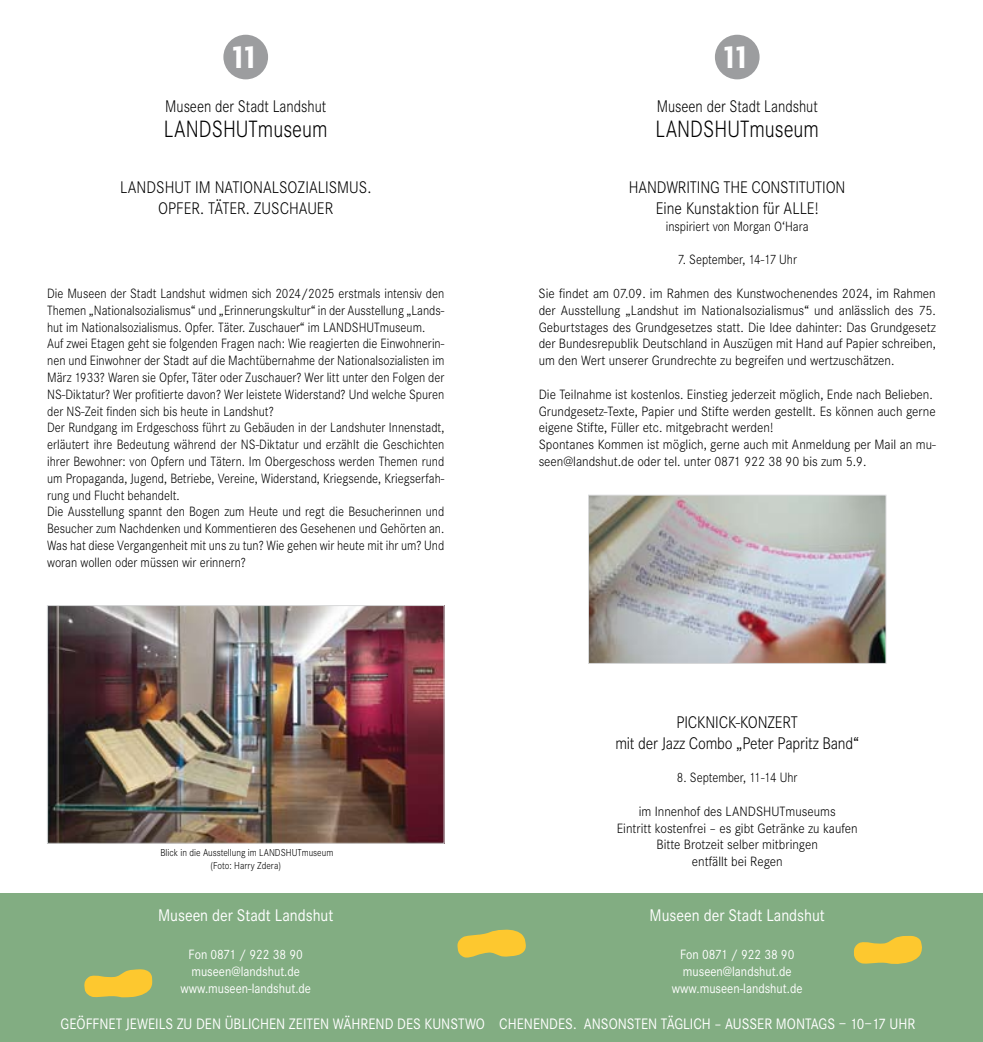
<style>
.page{position:relative;width:983px;height:1042px;background:#fff}
.page>*{position:absolute;margin:0;border:0;box-sizing:border-box;transform-origin:0 0}
.t1{font:300 24.5px "Corporate S";color:#000;scale:.85 1}
.t2{font:24.5px "Pilsen Plakat";color:#fff}
.t3{font:300 17.5px/21px "Corporate S";color:#000;text-align:center;scale:.9 1}
.t4{font:17.5px "Corporate S";color:#fff;scale:.9 1}
.t5{font:300 17.5px "Corporate S";color:#000;scale:.85 1}
.t6{font:15.75px "Corporate S";color:#fff;scale:.9 1}
.t7{font:300 14px/16.8px "Corporate S";color:#000;scale:.9 1}
.t8{font:300 14px/16.8px "Corporate S";color:#000;text-align:justify;scale:.95 1}
.t9{font:14px/16.8px "Corporate S";color:#fff;text-align:center;scale:.9 1}
.t10{font:300 10.5px/12.6px "Corporate S";color:#000;text-align:center;scale:.9 1}
</style>
<div class="page">
<div style="left:0;top:893px;width:491px;height:149px;background:#82ad82"></div>
<div style="left:491px;top:893px;width:491px;height:149px;background:#82ad82"></div>
<svg style="left:84px;top:969px;width:69px;height:28px"></svg>
<svg style="left:457px;top:929px;width:69px;height:29px"></svg>
<svg style="left:854px;top:935px;width:67px;height:29px"></svg>
<img style="left:49px;top:607px;width:393px;height:234px">
<div style="left:47px;top:605px;width:397px;height:238px;border:1px solid #d9dadb"></div>
<div style="left:223px;top:35px;width:45px;height:44px;background:#9c9d9f;border-radius:50%"></div>
<div style="left:714px;top:35px;width:45px;height:44px;background:#9c9d9f;border-radius:50%"></div>
<img style="left:590px;top:497px;width:293px;height:164px">
<div style="left:588px;top:495px;width:297px;height:168px;border:1px solid #d9dadb"></div>
<h1 class="t2" style="left:232px;top:38px;width:25px">11</h1>
<p class="t5" style="left:165px;top:97px;width:191px">M useen der Stadt Landshut</p>
<h1 class="t1" style="left:164px;top:115px;width:194px">LAN DSH UTmuseum</h1>
<p class="t3" style="left:120px;top:177px;width:280px">Lands hut im Nationalsozialismus.<br>Opfer. Täter. Zuschauer</p>
<p class="t7" style="left:47px;top:285px;width:442px">Die M useen der Stadt Landshut widmen sich 2024/2025 erstmals intensiv den Themen „Nationalsozialismus“ und „Erinnerungskultur“ in der Ausstellung „Lands&shy;hut im Nationalsozialismus. Opfer. Täter. Zuschauer“ im LAN DSH UTmuseum.<br>Auf zwei Etagen geht sie folgenden Fragen nach: Wie reagierten die Einwohnerin&shy;nen und Einwohner der Stadt auf die Machtübernahme der Nationalsozialisten im März 1933? Waren sie Opfer, Täter oder Zuschauer? Wer litt unter den Folgen der N S-Diktatur? Wer profitierte davon? Wer leistete Widerstand? Und welche Spuren der N S-Zeit finden sich bis heute in Landshut?<br>Der Rundgang im Erdgeschoss führt zu Gebäuden in der Landshuter I nnenstadt, erläutert ihre Bedeutung während der N S-Diktatur und erzählt die Geschichten ihrer Bewohner: von Opfern und Tätern. I m Obergeschoss werden Themen rund um Propaganda, Jugend, Betriebe, Vereine, Widerstand, Kriegsende, Kriegserfah&shy;rung und Flucht behandelt.<br>Die Ausstellung spannt den Bogen zum Heute und regt die Besucherinnen und Besucher zum Nachdenken und Kommentieren des Gesehenen und Gehörten an.<br>Was hat diese Vergangenheit mit uns zu tun? Wie gehen wir heute mit ihr um? Und woran wollen oder müssen wir erinnern?</p>
<p class="t10" style="left:160px;top:846px;width:193px">Blick in die Ausstellung im LAN DSH UTmuseum (Foto: H arry Zdera)</p>
<p class="t4" style="left:158px;top:905px;width:196px">M useen der Stadt Landshut</p>
<p class="t9" style="left:180px;top:946px;width:147px">Fon 0871 / 922 38 90 museen@landshut.de www.museen-landshut.de</p>
<h1 class="t2" style="left:723px;top:38px;width:25px">11</h1>
<p class="t5" style="left:656px;top:97px;width:191px">M useen der Stadt Landshut</p>
<h1 class="t1" style="left:655px;top:115px;width:194px">LAN DSH UTmuseum</h1>
<p class="t3" style="left:628px;top:177px;width:242px">Handwriting the Co nstitution<br>Eine Kunstaktion für ALLE!</p>
<p class="t7" style="left:665px;top:218px;width:160px">inspiriert von Morgan O‘Hara</p>
<p class="t7" style="left:677px;top:251px;width:134px">7. September, 14-17 Uhr</p>
<p class="t8" style="left:538px;top:285px;width:419px">Sie findet am 07.09. im Rahmen des Kunstwochenendes 2024, im Rahmen der Ausstellung „Landshut im Nationalsozialismus“ und anlässlich des 75.<br>Geburtstages des Grundgesetzes statt. Die I dee dahinter: Das Grundgesetz der Bundesrepublik Deutschland in Auszügen mit Hand auf Papier schreiben, um den Wert unserer Grundrechte zu begreifen und wertzuschätzen.</p>
<p class="t8" style="left:538px;top:386px;width:419px;text-align:left">Die Teilnahme ist kostenlos. Einstieg jederzeit möglich, Ende nach Belieben.<br>Grundgesetz-Texte, Papier und Stifte werden gestellt. Es können auch gerne eigene Stifte, Füller etc. mitgebracht werden!<br>Spontanes Kommen ist möglich, gerne auch mit Anmeldung per Mail an mu&shy;seen@landshut.de oder tel. unter 0871 922 38 90 bis zum 5.9.</p>
<p class="t3" style="left:615px;top:711px;width:272px">PICKNICK-Konzert<br>mit der Jazz Combo „Peter Papritz Band“</p>
<p class="t7" style="left:676px;top:769px;width:135px">8. September, 11-14 Uhr</p>
<p class="t8" style="left:616px;top:803px;width:255px;text-align:center">im Innenhof des LAN DSH UTmuseums<br>Eintritt kostenfrei – es gibt Getränke zu kaufen Bitte Brotzeit selber mitbringen<br>entfällt bei Regen</p>
<p class="t4" style="left:649px;top:905px;width:196px">M useen der Stadt Landshut</p>
<p class="t9" style="left:671px;top:946px;width:147px">Fon 0871 / 922 38 90 museen@landshut.de www.museen-landshut.de</p>
<p class="t6" style="left:61px;top:1015px;width:10px">geöffnet</p>
<p class="t6" style="left:126px;top:1015px;width:9px">jewei</p>
<p class="t6" style="left:159px;top:1015px;width:51px">ls zu den</p>
<p class="t6" style="left:225px;top:1015px;width:49px">üblichen</p>
<p class="t6" style="left:289px;top:1015px;width:16px">Zeiten</p>
<p class="t6" style="left:333px;top:1015px;width:31px">während</p>
<p class="t6" style="left:397px;top:1015px;width:10px">des</p>
<p class="t6" style="left:424px;top:1015px;width:29px">Kunstwo</p>
<p class="t6" style="left:499px;top:1015px;width:20px">chenendes</p>
<p class="t6" style="left:573px;top:1015px;width:31px">. ansonsten</p>
<p class="t6" style="left:660px;top:1015px;width:260px">täglich – auSSer montags − 10−17 Uhr</p>
</div>
